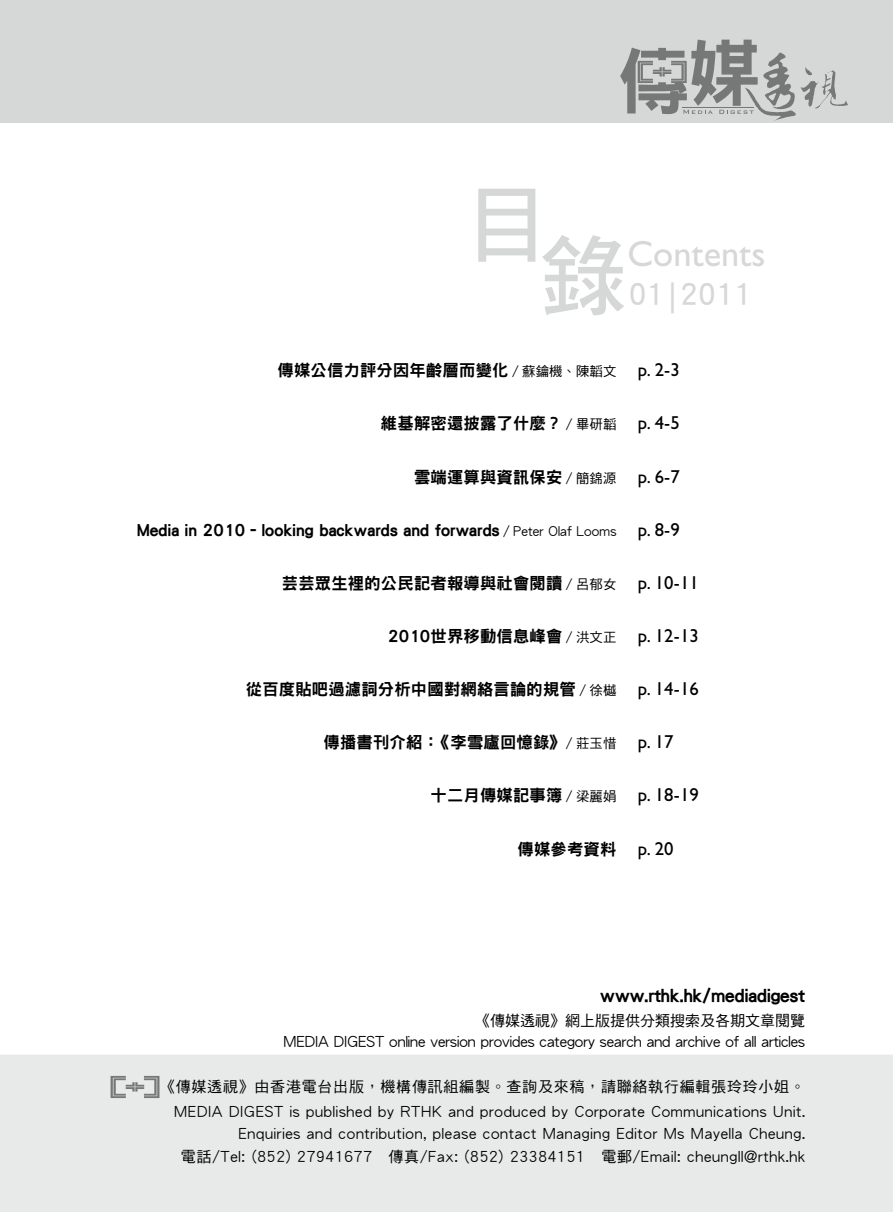
<style>
.page{position:relative;width:893px;height:1212px;background:#fff}
.page>*{position:absolute;margin:0;border:0;box-sizing:border-box;transform-origin:0 0}
.t1{font:87.6px "DF Hei HK W7";color:#d6d7d7}
.t2{font:36.45px "Gill Sans";color:#d6d7d7}
.t3{font:29.7px "DF Hei HK W7";letter-spacing:.01em;color:#d6d7d7}
.t4{font:18px "DF Hei HK W9";color:#000}
.t5{font:16.35px "DF Hei HK W9";letter-spacing:.01em;color:#000}
.t6{font:15px/24.6px "DF Hei HK W5";letter-spacing:.05em;color:#000;text-align:right}
.t7{font:15px/21.5px "DF Hei HK W5";color:#000;text-align:right}
.s1{font-size:30.9px}
.s2{font-family:"DF Hei HK W5";font-size:13.35px}
.s3{font-family:"Gill Sans";font-size:18.75px}
</style>
<div class="page">
<div style="left:0;top:1055px;width:893px;height:157px;background:#e8e9e9"></div>
<div style="left:0;top:0;width:893px;height:122px;background:#d6d7d7"></div>
<svg style="left:620px;top:40px;width:228px;height:81px"></svg>
<hr style="left:682px;top:107px;width:72px;height:1px;background:#767777">
<svg style="left:111px;top:1076px;width:48px;height:22px"></svg>
<h1 class="t1" style="left:463px;top:176px;width:89px">目</h1>
<h1 class="t1" style="left:540px;top:228px;width:89px">錄</h1>
<h2 class="t2" style="left:627px;top:233px;width:139px">Contents</h2>
<h3 class="t3" style="left:629px;top:278px;width:125px">01<span class="s1">|</span>2011</h3>
<p class="t5" style="left:277px;top:362px;width:404px">傳媒公信力評分因年齡層而變化<span class="s2">∕蘇鑰機、陳韜文</span> <span class="s3">p. 2-3</span></p>
<p class="t5" style="left:381px;top:415px;width:300px">維基解密還披露了什麼？<span class="s2">∕畢研韜</span> <span class="s3">p. 4-5</span></p>
<p class="t5" style="left:414px;top:468px;width:267px">雲端運算與資訊保安<span class="s2">∕簡錦源</span> <span class="s3">p. 6-7</span></p>
<p class="t5" style="left:137px;top:521px;width:544px">Media in 2010–looking backwards and forwards<span class="s2">∕Peter Olaf Looms</span> <span class="s3">p. 8-9</span></p>
<p class="t5" style="left:282px;top:574px;width:419px">芸芸眾生裡的公民記者報導與社會閱讀<span class="s2">∕呂郁女</span> <span class="s3">p. 10-11</span></p>
<p class="t5" style="left:388px;top:627px;width:312px">2010世界移動信息峰會<span class="s2">∕洪文正</span> <span class="s3">p. 12-13</span></p>
<p class="t5" style="left:246px;top:680px;width:455px">從百度貼吧過濾詞分析中國對網絡言論的規管<span class="s2">∕徐樾</span> <span class="s3">p. 14-16</span></p>
<p class="t5" style="left:324px;top:733px;width:351px">傳播書刊介紹：《李雪廬回憶錄》<span class="s2">∕莊玉惜</span> <span class="s3">p. 17</span></p>
<p class="t5" style="left:430px;top:786px;width:270px">十二月傳媒記事簿<span class="s2">∕梁麗娟</span> <span class="s3">p. 18-19</span></p>
<p class="t5" style="left:517px;top:840px;width:158px">傳媒參考資料 <span class="s3">p. 20</span></p>
<p class="t4" style="left:600px;top:985px;width:206px">www.rthk.hk/mediadigest</p>
<p class="t7" style="left:283px;top:1009px;width:523px">《傳媒透視》網上版提供分類搜索及各期文章閱覽<br>MEDIA DIGEST online version provides category search and archive of all articles</p>
<p class="t6" style="left:160px;top:1074px;width:646px">《傳媒透視》由香港電台出版，機構傳訊組編製。查詢及來稿，請聯絡執行編輯張玲玲小姐。<br>MEDIA DIGEST is published by RTHK and produced by Corporate Communications Unit.</p>
<p class="t6" style="left:181px;top:1122px;width:626px;line-height:22.5px">Enquiries and contribution, please contact Managing Editor Ms Mayella Cheung.<br>電話/Tel: (852) 27941677　傳真/Fax: (852) 23384151　電郵/Email: cheungll@rthk.hk</p>
</div>
